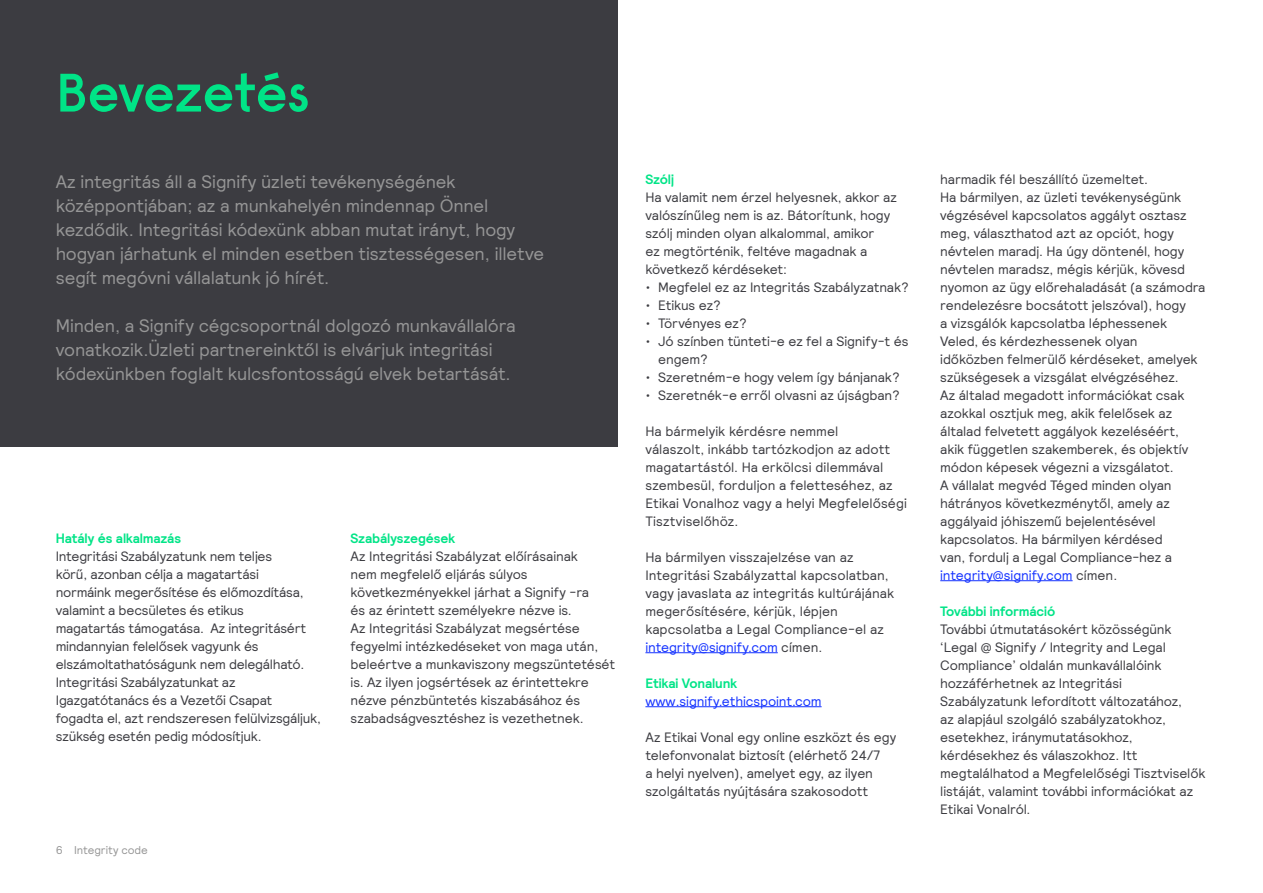
<style>
.page{position:relative;width:1263px;height:893px;background:#fff}
.page>*{position:absolute;margin:0;border:0;box-sizing:border-box;transform-origin:0 0}
.t1{font:600 54px "Signify Raisonne";letter-spacing:-.015em;color:#00e487}
.t2{font:18px/24px "Signify Relative";letter-spacing:-.01em;color:#969696}
.t3{font:13.5px/18px "Signify Relative";letter-spacing:-.01em;color:#3c3c41}
.t4{font:700 13.5px "Signify Relative";letter-spacing:-.01em;color:#00e487}
.t5{font:13.5px "Signify Relative";letter-spacing:-.005em;color:#1432ff}
.t6{font:11.25px "Signify Relative";letter-spacing:-.005em;color:#969696}
.s1{color:#1432ff}
</style>
<div class="page">
<div style="left:0;top:0;width:617px;height:446px;background:#3c3c41"></div>
<hr style="left:645px;top:652px;width:133px;height:1px;background:#1432ff">
<hr style="left:645px;top:706px;width:177px;height:1px;background:#1432ff">
<hr style="left:940px;top:580px;width:132px;height:1px;background:#1432ff">
<h1 class="t1" style="left:56px;top:58px;width:255px">Bevezetés</h1>
<p class="t2" style="left:56px;top:169px;width:490px">Az integritás áll a Signify üzleti tevékenységének középpontjában; az a munkahelyén mindennap Önnel kezdődik. Integritási kódexünk abban mutat irányt, hogy hogyan járhatunk el minden esetben tisztességesen, illetve segít megóvni vállalatunk jó hírét.</p>
<h2 class="t2" style="left:56px;top:313px;width:461px">Minden, a Signify cégcsoportnál dolgozó munkavállalóra vonatkozik.Üzleti partnereinktől is elvárjuk integritási kódexünkben foglalt kulcsfontosságú elvek betartását.</h2>
<p class="t4" style="left:56px;top:530px;width:127px">Hatály és alkalmazás</p>
<p class="t3" style="left:56px;top:547px;width:267px">Integritási Szabályzatunk nem teljes<br>körű, azonban célja a magatartási<br>normáink megerősítése és előmozdítása, valamint a becsületes és etikus<br>magatartás támogatása. Az integritásért mindannyian felelősek vagyunk és elszámoltathatóságunk nem delegálható.<br>Integritási Szabályzatunkat az Igazgatótanács és a Vezetői Csapat fogadta el, azt rendszeresen felülvizsgáljuk, szükség esetén pedig módosítjuk.</p>
<p class="t4" style="left:351px;top:530px;width:106px">Szabályszegések</p>
<p class="t3" style="left:351px;top:547px;width:266px">Az Integritási Szabályzat előírásainak<br>nem megfelelő eljárás súlyos következményekkel járhat a Signify -ra<br>és az érintett személyekre nézve is.<br>Az Integritási Szabályzat megsértése fegyelmi intézkedéseket von maga után, beleértve a munkaviszony megszüntetését is. Az ilyen jogsértések az érintettekre nézve pénzbüntetés kiszabásához és szabadságvesztéshez is vezethetnek.</p>
<p class="t6" style="left:56px;top:842px;width:94px">6 Integrity code</p>
<p class="t4" style="left:645px;top:170px;width:30px">Szólj</p>
<p class="t3" style="left:645px;top:187px;width:253px">Ha valamit nem érzel helyesnek, akkor az valószínűleg nem is az. Bátorítunk, hogy szólj minden olyan alkalommal, amikor<br>ez megtörténik, feltéve magadnak a következő kérdéseket:</p>
<p class="t3" style="left:645px;top:277px;width:265px">• Megfelel ez az Integritás Szabályzatnak?</p>
<p class="t3" style="left:645px;top:295px;width:77px">• Etikus ez?</p>
<p class="t3" style="left:645px;top:313px;width:103px">• Törvényes ez?</p>
<p class="t3" style="left:658px;top:331px;width:252px;text-indent:-13px">• Jó színben tünteti-e ez fel a Signify-t és engem?</p>
<p class="t3" style="left:645px;top:367px;width:256px">• Szeretném-e hogy velem így bánjanak?</p>
<p class="t3" style="left:645px;top:385px;width:256px">• Szeretnék-e erről olvasni az újságban?</p>
<p class="t3" style="left:645px;top:421px;width:263px">Ha bármelyik kérdésre nemmel<br>válaszolt, inkább tartózkodjon az adott magatartástól. Ha erkölcsi dilemmával szembesül, forduljon a feletteséhez, az Etikai Vonalhoz vagy a helyi Megfelelőségi Tisztviselőhöz.</p>
<p class="t3" style="left:645px;top:547px;width:250px">Ha bármilyen visszajelzése van az Integritási Szabályzattal kapcsolatban, vagy javaslata az integritás kultúrájának megerősítésére, kérjük, lépjen kapcsolatba a Legal Compliance-el az <span class="s1">integrity@signify.com</span> címen.</p>
<p class="t4" style="left:645px;top:674px;width:93px">Etikai Vonalunk</p>
<p class="t5" style="left:645px;top:692px;width:178px">www.signify.ethicspoint.com</p>
<p class="t3" style="left:645px;top:727px;width:252px">Az Etikai Vonal egy online eszközt és egy telefonvonalat biztosít (elérhető 24/7<br>a helyi nyelven), amelyet egy, az ilyen szolgáltatás nyújtására szakosodott</p>
<p class="t3" style="left:940px;top:169px;width:267px">harmadik fél beszállító üzemeltet.<br>Ha bármilyen, az üzleti tevékenységünk végzésével kapcsolatos aggályt osztasz meg, választhatod azt az opciót, hogy névtelen maradj. Ha úgy döntenél, hogy névtelen maradsz, mégis kérjük, kövesd nyomon az ügy előrehaladását (a számodra rendelezésre bocsátott jelszóval), hogy<br>a vizsgálók kapcsolatba léphessenek Veled, és kérdezhessenek olyan<br>időközben felmerülő kérdéseket, amelyek szükségesek a vizsgálat elvégzéséhez.<br>Az általad megadott információkat csak azokkal osztjuk meg, akik felelősek az általad felvetett aggályok kezeléséért, akik független szakemberek, és objektív módon képesek végezni a vizsgálatot.<br>A vállalat megvéd Téged minden olyan hátrányos következménytől, amely az aggályaid jóhiszemű bejelentésével kapcsolatos. Ha bármilyen kérdésed<br>van, fordulj a Legal Compliance-hez a <span class="s1">integrity@signify.com</span> címen.</p>
<p class="t4" style="left:940px;top:602px;width:116px">További információ</p>
<p class="t3" style="left:940px;top:619px;width:267px">További útmutatásokért közösségünk ‘Legal @ Signify / Integrity and Legal Compliance’ oldalán munkavállalóink hozzáférhetnek az Integritási Szabályzatunk lefordított változatához,<br>az alapjául szolgáló szabályzatokhoz, esetekhez, iránymutatásokhoz, kérdésekhez és válaszokhoz. Itt megtalálhatod a Megfelelőségi Tisztviselők listáját, valamint további információkat az Etikai Vonalról.</p>
</div>
